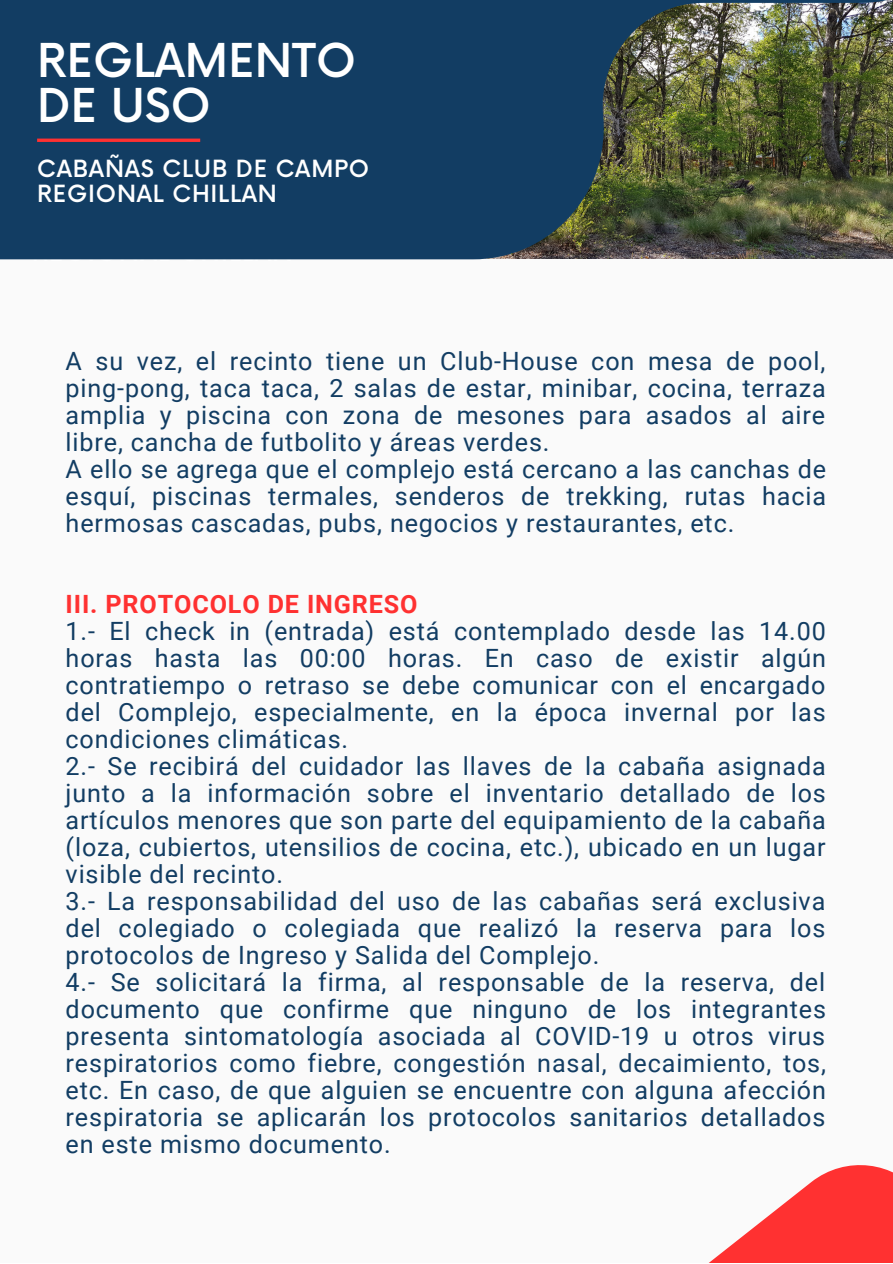
<style>
.page{position:relative;width:893px;height:1264px;background:#fff}
.page>*{position:absolute;margin:0;border:0;box-sizing:border-box;transform-origin:0 0}
.t1{font:500 45.45px/44.8px "Now";color:#fff}
.t2{font:25.2px/27px "Roboto";letter-spacing:.035em;color:#123d63;text-align:justify}
.t3{font:700 25.2px "Roboto";letter-spacing:.035em;color:#ff3131}
.t4{font:500 23.1px/24.9px "Now";letter-spacing:.035em;color:#fff}
</style>
<div class="page">
<div style="left:0;top:0;width:892px;height:1262px;background:#fafafa"></div>
<svg style="left:710px;top:1165px;width:182px;height:97px;fill:#ff3131"></svg>
<img style="left:0;top:0;width:892px;height:259px">
<hr style="left:37px;top:139px;width:163px;height:3px;background:#ff3131">
<p class="t1" style="left:37px;top:41px;width:320px">REGLAMENTO<br>DE USO</p>
<p class="t4" style="left:37px;top:158px;width:333px">CABAÑAS CLUB DE CAMPO<br>REGIONAL CHILLAN</p>
<p class="t2" style="left:66px;top:348px;width:761px">A su vez, el recinto tiene un Club-House con mesa de pool, ping-pong, taca taca, 2 salas de estar, minibar, cocina, terraza amplia y piscina con zona de mesones para asados al aire libre, cancha de futbolito y áreas verdes.</p>
<p class="t2" style="left:66px;top:456px;width:762px">A ello se agrega que el complejo está cercano a las canchas de esquí, piscinas termales, senderos de trekking, rutas hacia hermosas cascadas, pubs, negocios y restaurantes, etc.</p>
<p class="t3" style="left:66px;top:589px;width:353px">III. PROTOCOLO DE INGRESO</p>
<p class="t2" style="left:66px;top:618px;width:761px">1.- El check in (entrada) está contemplado desde las 14.00 horas hasta las 00:00 horas. En caso de existir algún contratiempo o retraso se debe comunicar con el encargado del Complejo, especialmente, en la época invernal por las condiciones climáticas.</p>
<p class="t2" style="left:66px;top:753px;width:761px">2.- Se recibirá del cuidador las llaves de la cabaña asignada junto a la información sobre el inventario detallado de los artículos menores que son parte del equipamiento de la cabaña (loza, cubiertos, utensilios de cocina, etc.), ubicado en un lugar visible del recinto.</p>
<p class="t2" style="left:66px;top:887px;width:761px">3.- La responsabilidad del uso de las cabañas será exclusiva del colegiado o colegiada que realizó la reserva para los protocolos de Ingreso y Salida del Complejo.</p>
<p class="t2" style="left:66px;top:968px;width:761px">4.- Se solicitará la firma, al responsable de la reserva, del documento que confirme que ninguno de los integrantes presenta sintomatología asociada al COVID-19 u otros virus respiratorios como fiebre, congestión nasal, decaimiento, tos, etc. En caso, de que alguien se encuentre con alguna afección respiratoria se aplicarán los protocolos sanitarios detallados en este mismo documento.</p>
</div>
